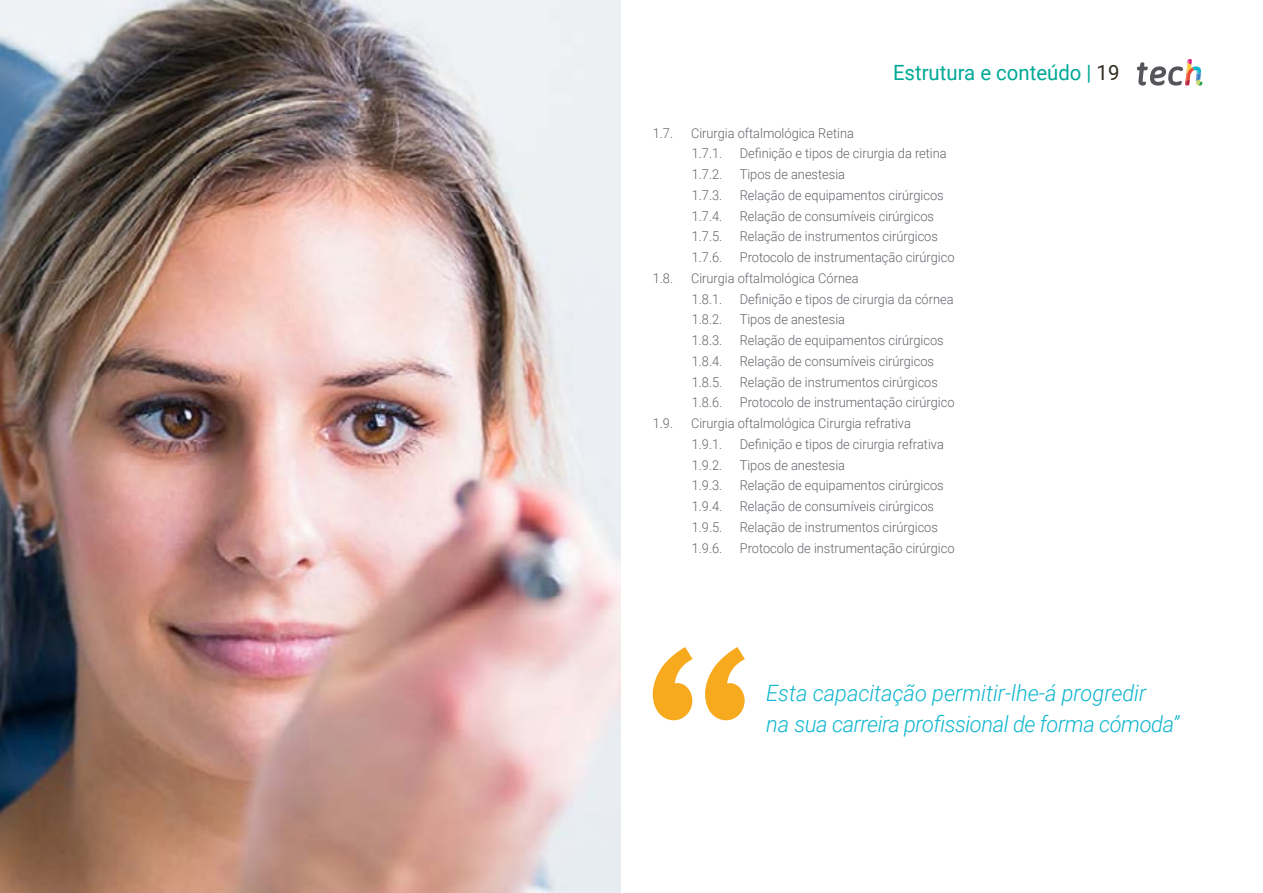
<style>
.page{position:relative;width:1263px;height:893px;background:#fff}
.page>*{position:absolute;margin:0;border:0;box-sizing:border-box;transform-origin:0 0}
.t1{font:italic 300 22.5px/31.5px "Roboto";letter-spacing:-.01em;color:#0fb6cf}
.t2{font:21px "Roboto";color:#00a996}
.t3{font:300 13.5px/20.7px "Roboto";color:#61646a;scale:.95 1}
.s1{color:#312e20}
</style>
<div class="page">
<img style="left:0;top:0;width:621px;height:893px">
<svg style="left:653px;top:647px;width:92px;height:73px"></svg>
<svg style="left:1137px;top:59px;width:65px;height:27px"></svg>
<h2 class="t2" style="left:893px;top:57px;width:228px">Estrutura e conteúdo | <span class="s1">19</span></h2>
<p class="t3" style="left:653px;top:122px;width:23px">1.7.</p>
<p class="t3" style="left:691px;top:122px;width:173px">Cirurgia oftalmológica Retina<br>1.7.1.</p>
<p class="t3" style="left:740px;top:143px;width:219px">Definição e tipos de cirurgia da retina</p>
<p class="t3" style="left:692px;top:164px;width:34px">1.7.2.</p>
<p class="t3" style="left:740px;top:164px;width:112px">Tipos de anestesia</p>
<p class="t3" style="left:692px;top:184px;width:34px">1.7.3.</p>
<p class="t3" style="left:740px;top:184px;width:216px">Relação de equipamentos cirúrgicos</p>
<p class="t3" style="left:692px;top:205px;width:34px">1.7.4.</p>
<p class="t3" style="left:740px;top:205px;width:206px">Relação de consumíveis cirúrgicos</p>
<p class="t3" style="left:692px;top:226px;width:34px">1.7.5.</p>
<p class="t3" style="left:740px;top:226px;width:210px">Relação de instrumentos cirúrgicos</p>
<p class="t3" style="left:692px;top:247px;width:34px">1.7.6.</p>
<p class="t3" style="left:740px;top:247px;width:228px">Protocolo de instrumentação cirúrgico</p>
<p class="t3" style="left:653px;top:267px;width:23px">1.8.</p>
<p class="t3" style="left:691px;top:267px;width:178px">Cirurgia oftalmológica Córnea<br>1.8.1.</p>
<p class="t3" style="left:740px;top:288px;width:227px">Definição e tipos de cirurgia da córnea</p>
<p class="t3" style="left:692px;top:309px;width:34px">1.8.2.</p>
<p class="t3" style="left:740px;top:309px;width:112px">Tipos de anestesia</p>
<p class="t3" style="left:692px;top:330px;width:34px">1.8.3.</p>
<p class="t3" style="left:740px;top:330px;width:216px">Relação de equipamentos cirúrgicos</p>
<p class="t3" style="left:692px;top:350px;width:34px">1.8.4.</p>
<p class="t3" style="left:740px;top:350px;width:206px">Relação de consumíveis cirúrgicos</p>
<p class="t3" style="left:692px;top:371px;width:34px">1.8.5.</p>
<p class="t3" style="left:740px;top:371px;width:210px">Relação de instrumentos cirúrgicos</p>
<p class="t3" style="left:692px;top:392px;width:34px">1.8.6.</p>
<p class="t3" style="left:740px;top:392px;width:228px">Protocolo de instrumentação cirúrgico</p>
<p class="t3" style="left:653px;top:413px;width:23px">1.9.</p>
<p class="t3" style="left:691px;top:413px;width:233px">Cirurgia oftalmológica Cirurgia refrativa<br>1.9.1.</p>
<p class="t3" style="left:740px;top:433px;width:216px">Definição e tipos de cirurgia refrativa</p>
<p class="t3" style="left:692px;top:454px;width:34px">1.9.2.</p>
<p class="t3" style="left:740px;top:454px;width:112px">Tipos de anestesia</p>
<p class="t3" style="left:692px;top:475px;width:34px">1.9.3.</p>
<p class="t3" style="left:740px;top:475px;width:216px">Relação de equipamentos cirúrgicos</p>
<p class="t3" style="left:692px;top:496px;width:34px">1.9.4.</p>
<p class="t3" style="left:740px;top:496px;width:206px">Relação de consumíveis cirúrgicos</p>
<p class="t3" style="left:692px;top:516px;width:34px">1.9.5.</p>
<p class="t3" style="left:740px;top:516px;width:210px">Relação de instrumentos cirúrgicos</p>
<p class="t3" style="left:692px;top:537px;width:34px">1.9.6.</p>
<p class="t3" style="left:740px;top:537px;width:228px">Protocolo de instrumentação cirúrgico</p>
<h1 class="t1" style="left:766px;top:676px;width:415px">Esta capacitação permitir-lhe-á progredir<br>na sua carreira profissional de forma cómoda”</h1>
</div>
